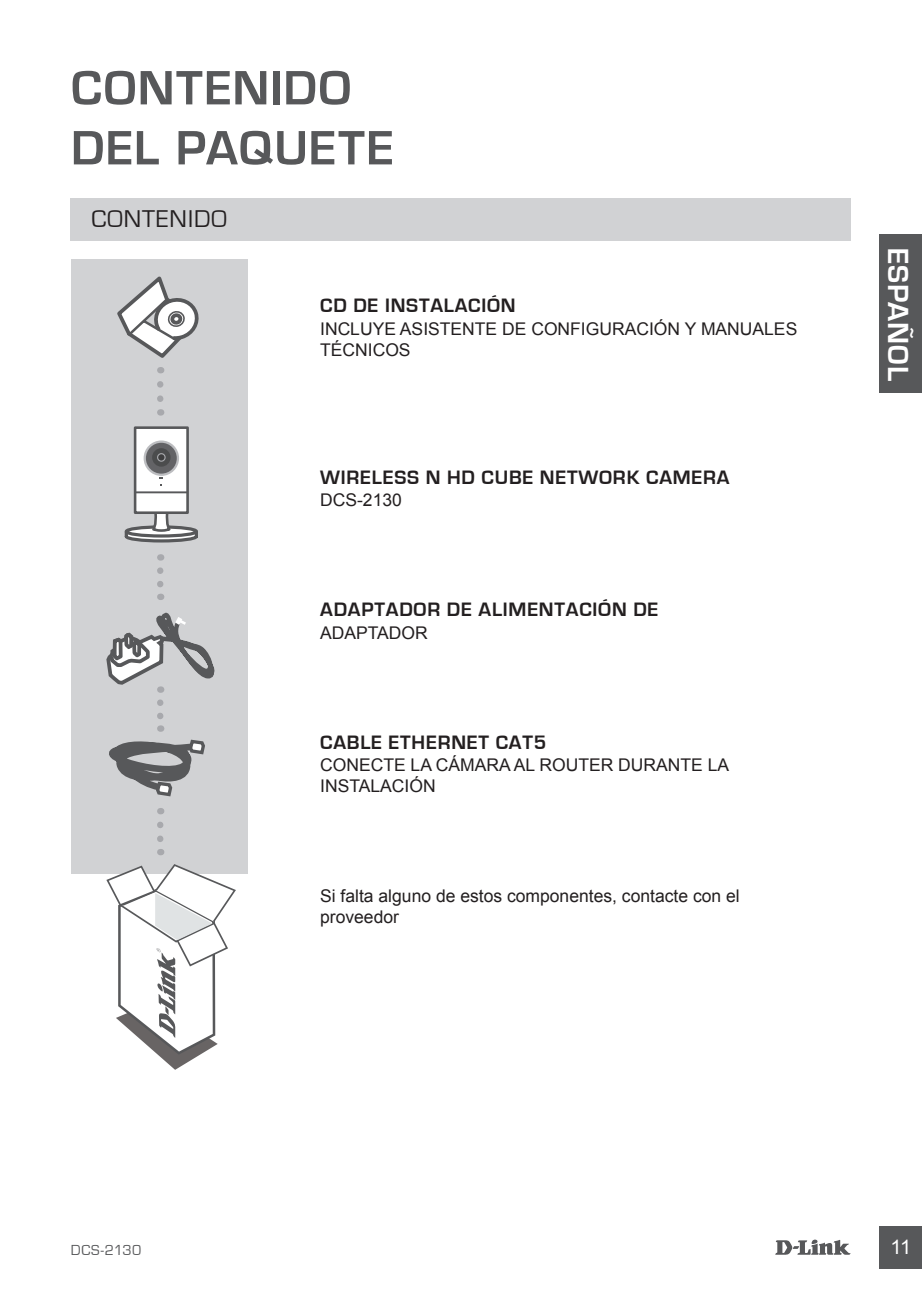
<style>
.page{position:relative;width:922px;height:1297px;background:#fff}
.page>*{position:absolute;margin:0;border:0;box-sizing:border-box;transform-origin:0 0}
.t1{font:700 50px/60px "Eurostile";letter-spacing:.03em;color:#57585a}
.t2{font:700 30px "Eurostile";letter-spacing:.03em;color:#fff}
.t3{font:25px "Eurostile";letter-spacing:.04em;color:#231f20}
.t4{font:700 20px "Eurostile";letter-spacing:.04em;color:#231f20}
.t5{font:20px "Arial";color:#fff}
.t6{font:17.5px/21px "Arial";color:#231f20}
.t7{font:15px "Eurostile";letter-spacing:.03em;color:#57585a}
</style>
<div class="page">
<svg style="left:775px;top:1239px;width:75px;height:16px"></svg>
<div style="left:879px;top:1226px;width:42px;height:43px;background:#57585a"></div>
<div style="left:879px;top:234px;width:42px;height:159px;background:#57585a"></div>
<div style="left:71px;top:199px;width:779px;height:42px;background:#d1d2d4"></div>
<div style="left:71px;top:259px;width:176px;height:614px;background:#d1d2d4"></div>
<svg style="left:106px;top:864px;width:130px;height:206px"></svg>
<svg style="left:117px;top:276px;width:82px;height:82px"></svg>
<svg style="left:109px;top:703px;width:96px;height:94px"></svg>
<svg style="left:157px;top:825px;width:6px;height:30px"></svg>
<svg style="left:157px;top:384px;width:6px;height:32px"></svg>
<svg style="left:157px;top:571px;width:6px;height:29px"></svg>
<svg style="left:106px;top:612px;width:109px;height:81px"></svg>
<svg style="left:124px;top:509px;width:74px;height:34px"></svg>
<div style="left:134px;top:426px;width:55px;height:88px;background:#fff;border:3px solid #57585a"></div>
<svg style="left:144px;top:440px;width:35px;height:36px"></svg>
<div style="left:146px;top:443px;width:31px;height:31px;background:#636366;border-radius:50%"></div>
<div style="left:152px;top:448px;width:18px;height:19px;background:#4b4c4d;border-radius:50%"></div>
<svg style="left:157px;top:453px;width:9px;height:9px"></svg>
<div style="left:158px;top:454px;width:6px;height:7px;background:#3e3e3f;border-radius:50%"></div>
<hr style="left:135px;top:491px;width:52px;height:2px;background:#57585a">
<h1 class="t1" style="left:71px;top:59px;width:324px">CONTENIDO<br>DEL PAQUETE</h1>
<h3 class="t3" style="left:92px;top:205px;width:135px">CONTENIDO</h3>
<p class="t4" style="left:320px;top:295px;width:197px">CD DE INSTALACIÓN</p>
<p class="t6" style="left:320px;top:318px;width:478px">INCLUYE ASISTENTE DE CONFIGURACIÓN Y MANUALES<br>TÉCNICOS</p>
<p class="t4" style="left:320px;top:466px;width:53px">WIRELESS</p>
<p class="t4" style="left:425px;top:466px;width:145px">N HD CUBE NETWO</p>
<p class="t4" style="left:612px;top:466px;width:116px">RK CAMERA</p>
<p class="t6" style="left:320px;top:489px;width:83px">DCS-2130</p>
<p class="t4" style="left:320px;top:599px;width:339px">ADAPTADOR DE ALIMENTACIÓN DE</p>
<p class="t6" style="left:320px;top:622px;width:109px">ADAPTADOR</p>
<p class="t4" style="left:320px;top:731px;width:227px">CABLE ETHERNET CAT5</p>
<p class="t6" style="left:320px;top:755px;width:410px">CONECTE LA CÁMARA AL ROUTER DURANTE LA<br>INSTALACIÓN</p>
<p class="t6" style="left:320px;top:886px;width:421px">Si falta alguno de estos componentes, contacte con el proveedor</p>
<h2 class="t2" style="left:914px;top:248px;width:134px;rotate:90deg">ESPAÑOL</h2>
<p class="t7" style="left:71px;top:1241px;width:72px">DCS-2130</p>
<p class="t5" style="left:890px;top:1234px;width:22px">11</p>
</div>
